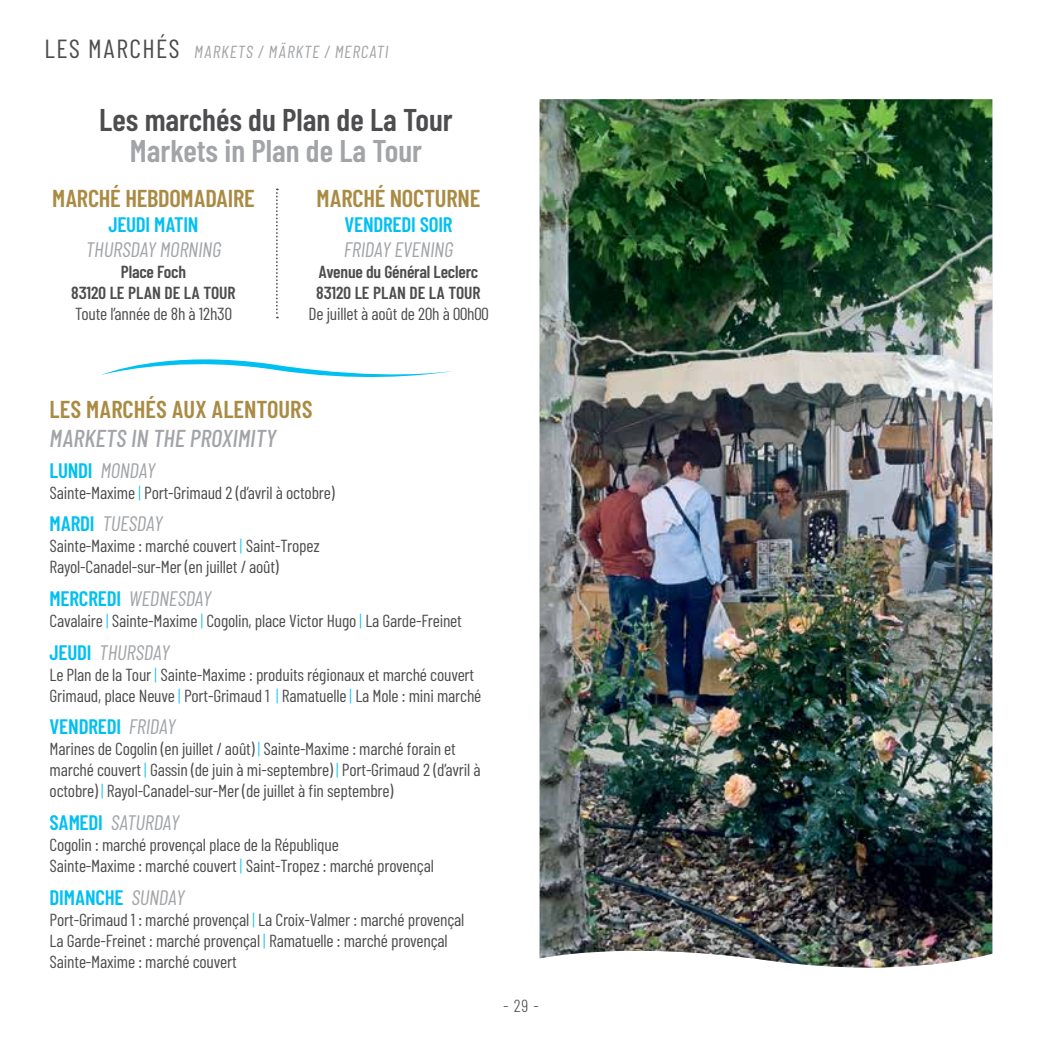
<style>
.page{position:relative;width:1042px;height:1042px;background:#fff}
.page>*{position:absolute;margin:0;border:0;box-sizing:border-box;transform-origin:0 0}
.t1{font:600 31.5px "Barlow Condensed";color:#4d4d4f}
.t2{font:600 31.5px "Barlow Condensed";color:#a2a4a7}
.t3{font:600 24.5px "Barlow Condensed";color:#aa8b44}
.t4{font:italic 500 24.5px "Barlow Condensed";color:#a2a4a7}
.t5{font:italic 21px "Barlow Condensed";letter-spacing:-.01em;color:#a2a4a7}
.t6{font:600 21px "Barlow Condensed";letter-spacing:-.01em;color:#00c0f2}
.t7{font:17.5px/21px "Barlow Condensed";letter-spacing:-.01em;color:#4d4d4f}
.t8{font:600 17.5px/21px "Barlow Condensed";letter-spacing:-.01em;color:#4d4d4f;text-align:center}
.t9{font:italic 17.5px "Barlow Condensed";letter-spacing:.05em;color:#a2a4a7}
.t10{font:300 17.5px "Barlow Condensed";color:#4d4d4f}
.s1{font-style:normal;font-size:26.25px;color:#4d4d4f}
.s2{font-weight:600;font-style:normal;color:#00c0f2}
.s3{font-weight:300;color:#00c0f2}
.s4{font-weight:400;font-style:italic;color:#a2a4a7}
</style>
<div class="page">
<svg style="left:276px;top:189px;width:2px;height:129px"></svg>
<img style="left:539px;top:99px;width:453px;height:868px">
<svg style="left:101px;top:359px;width:350px;height:19px"></svg>
<p class="t9" style="left:45px;top:40px;width:345px"><span class="s1">Les Marchés</span> MARKETS / MÄRKTE / MERCATI</p>
<h1 class="t1" style="left:99px;top:100px;width:355px">LES MARCHÉS DU PLAN DE LA TOUR</h1>
<h1 class="t2" style="left:130px;top:131px;width:293px">MARKETS IN PLAN DE LA TOUR</h1>
<h2 class="t3" style="left:52px;top:182px;width:141px">MARCHÉ HEBDOMADA</h2>
<h2 class="t3" style="left:228px;top:182px;width:26px">IRE</h2>
<p class="t6" style="left:108px;top:211px;width:89px">JEUDI MATIN</p>
<p class="t5" style="left:86px;top:236px;width:19px">THURSDAY</p>
<p class="t5" style="left:160px;top:236px;width:10px">MORNING</p>
<p class="t8" style="left:71px;top:261px;width:166px">PLACE FOCH<br>83120 LE PLAN DE LA TOUR</p>
<p class="t7" style="left:75px;top:303px;width:158px">Toute l’année de 8h à 12h30</p>
<h2 class="t3" style="left:317px;top:182px;width:153px">MARCHÉ NOCTURNE</h2>
<p class="t6" style="left:344px;top:211px;width:11px">VEND</p>
<p class="t6" style="left:383px;top:211px;width:71px">REDI SOIR</p>
<p class="t5" style="left:344px;top:236px;width:60px">FRIDAY EVENING</p>
<p class="t8" style="left:316px;top:261px;width:166px;text-align:left">AVENUE DU GÉNÉRAL LECLERC<br>83120 LE PLAN DE LA TOUR</p>
<p class="t7" style="left:308px;top:303px;width:182px">De juillet à août de 20h à 00h00</p>
<h2 class="t3" style="left:50px;top:394px;width:264px">LES MARCHÉS AUX ALENTOURS</h2>
<h2 class="t4" style="left:50px;top:423px;width:228px">MARKETS IN THE PROXIMITY</h2>
<p class="t5" style="left:50px;top:457px;width:107px"><span class="s2">LUNDI</span> MONDAY</p>
<p class="t7" style="left:50px;top:481px;width:286px">Sainte-Maxime <span class="s3">|</span> Port-Grimaud 2 (d’avril à octobre)</p>
<p class="t5" style="left:50px;top:510px;width:115px"><span class="s2">MARDI</span> TUESDAY</p>
<p class="t7" style="left:50px;top:535px;width:272px">Sainte-Maxime : marché couvert <span class="s3">|</span> Saint-Tropez<br>Rayol-Canadel-sur-Mer (en juillet / août)</p>
<p class="t5" style="left:50px;top:585px;width:163px"><span class="s2">MERCREDI</span> WEDNESDAY</p>
<p class="t7" style="left:50px;top:610px;width:414px">Cavalaire <span class="s3">|</span> Sainte-Maxime <span class="s3">|</span> Cogolin, place Victor Hugo <span class="s3">|</span> La Garde-Freinet</p>
<p class="t5" style="left:50px;top:639px;width:121px"><span class="s2">JEUDI</span> THURSDAY</p>
<p class="t7" style="left:50px;top:663px;width:433px">Le Plan de la Tour <span class="s3">|</span> Sainte-Maxime : produits régionaux et marché couvert<br>Grimaud, place Neuve <span class="s3">|</span> Port-Grimaud 1 <span class="s3">|</span> Ramatuelle <span class="s3">|</span> La Mole : mini marché</p>
<p class="t6" style="left:50px;top:713px;width:128px">VENDREDI <span class="s4">FRIDAY</span></p>
<p class="t7" style="left:50px;top:738px;width:433px">Marines de Cogolin (en juillet / août) <span class="s3">|</span> Sainte-Maxime : marché forain et marché couvert <span class="s3">|</span> Gassin (de juin à mi-septembre) <span class="s3">|</span> Port-Grimaud 2 (d’avril à octobre) <span class="s3">|</span> Rayol-Canadel-sur-Mer (de juillet à fin septembre)</p>
<p class="t5" style="left:50px;top:809px;width:131px"><span class="s2">SAMEDI</span> SATURDAY</p>
<p class="t7" style="left:50px;top:833px;width:386px">Cogolin : marché provençal place de la République<br>Sainte-Maxime : marché couvert <span class="s3">|</span> Saint-Tropez : marché provençal</p>
<p class="t6" style="left:50px;top:884px;width:137px">DIMANCHE <span class="s4">SUNDAY</span></p>
<p class="t7" style="left:50px;top:908px;width:416px">Port-Grimaud 1 : marché provençal <span class="s3">|</span> La Croix-Valmer : marché provençal<br>La Garde-Freinet : marché provençal <span class="s3">|</span> Ramatuelle : marché provençal<br>Sainte-Maxime : marché couvert</p>
<p class="t10" style="left:503px;top:994px;width:37px">- 29 -</p>
</div>
